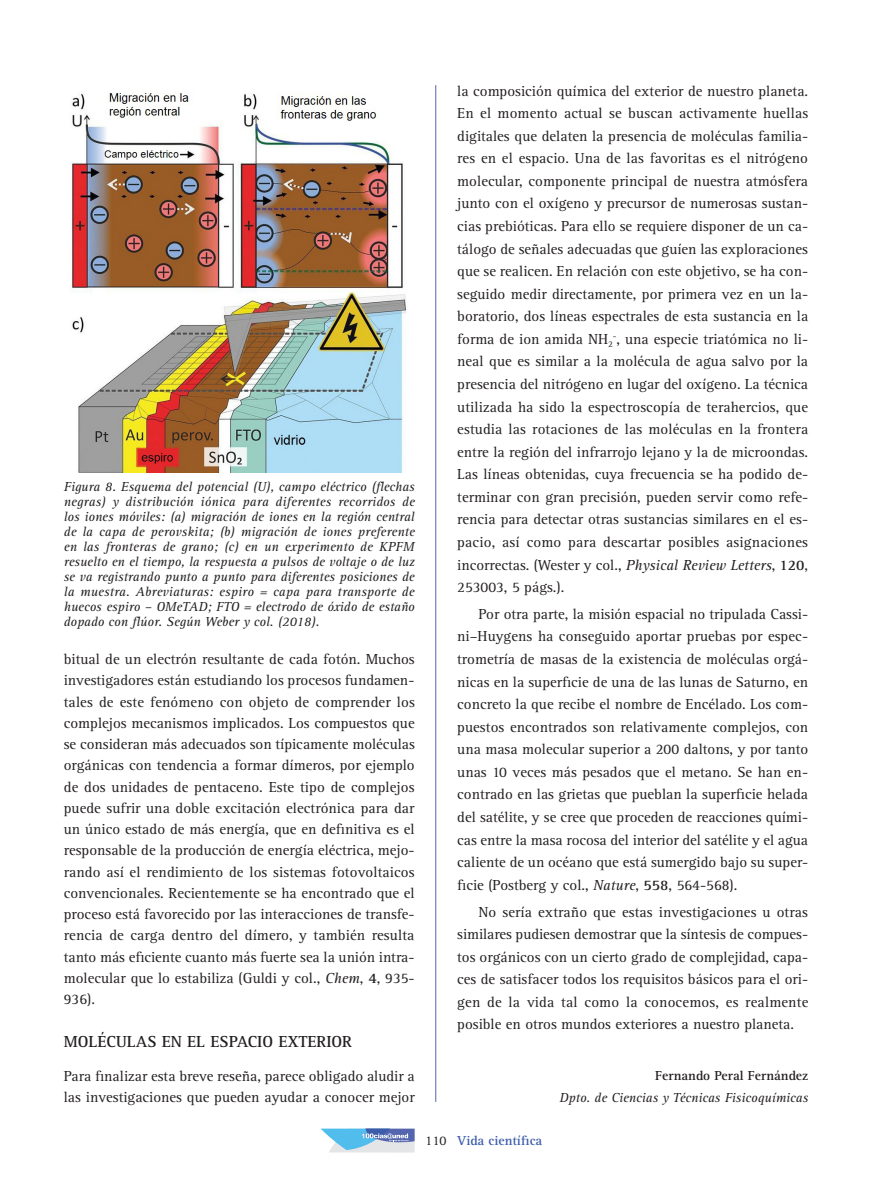
<style>
.page{position:relative;width:872px;height:1187px;background:#fff}
.page>*{position:absolute;margin:0;border:0;box-sizing:border-box;transform-origin:0 0}
.GENERAL-PARRAFO-1{font:700 16.5px "Rotis Serif Std";color:#231f20}
.GENERAL-PARRAFO-1-2{font:15px/22.5px "Rotis Serif Std";color:#231f20;text-align:justify}
.GENERAL-NIVEL-3{font:italic 13.5px/15px "Rotis Serif Std";color:#231f20;text-align:justify}
.GENERAL-FIRMA-CARGO{font:italic 13.5px "Rotis Serif Std";color:#231f20}
.GENERAL-FIRMA-CARGO-2{font:700 13.5px "Rotis Serif Std";color:#231f20}
.t1{font:700 13.5px "Rotis Serif Std";color:#3c5caa}
.t2{font:13.5px "Rotis Serif Std";color:#231f20}
.s1{font-style:italic}
.s2{font-weight:700}
</style>
<div class="page">
<img style="left:71px;top:92px;width:335px;height:380px">
<hr style="left:435px;top:85px;width:1px;height:1016px;background:#5564ae">
<svg style="left:320px;top:1128px;width:94px;height:24px;background:#9bc2e0"></svg>
<p class="GENERAL-NIVEL-3" style="left:64px;top:479px;width:353px">Figura 8. Esquema del potencial (U), campo eléctrico (flechas negras) y distribución iónica para diferentes recorridos de los iones móviles: (a) migración de iones en la región central de la capa de perovskita; (b) migración de iones preferente en las fronteras de grano; (c) en un experimento de KPFM resuelto en el tiempo, la respuesta a pulsos de voltaje o de luz se va registrando punto a punto para diferentes posiciones de la muestra. Abreviaturas: espiro = capa para transporte de huecos espiro – OMeTAD; FTO = electrodo de óxido de estaño dopado con flúor. Según Weber y col. (2018).</p>
<p class="GENERAL-PARRAFO-1-2" style="left:64px;top:649px;width:353px;line-height:21.3px">bitual de un electrón resultante de cada fotón. Muchos investigadores están estudiando los procesos fundamen&shy;tales de este fenómeno con objeto de comprender los complejos mecanismos implicados. Los compuestos que se consideran más adecuados son típicamente moléculas orgánicas con tendencia a formar dímeros, por ejemplo de dos unidades de pentaceno. Este tipo de complejos puede sufrir una doble excitación electrónica para dar un único estado de más energía, que en definitiva es el responsable de la producción de energía eléctrica, mejo&shy;rando así el rendimiento de los sistemas fotovoltaicos convencionales. Recientemente se ha encontrado que el proceso está favorecido por las interacciones de transfe&shy;rencia de carga dentro del dímero, y también resulta tanto más eficiente cuanto más fuerte sea la unión intra&shy;molecular que lo estabiliza (Guldi y col., <span class="s1">Chem</span>, <span class="s2">4</span>, 935- 936).</p>
<p class="GENERAL-PARRAFO-1" style="left:64px;top:1031px;width:290px">MOLÉCULAS EN EL ESPACIO EXTERIOR</p>
<p class="GENERAL-PARRAFO-1-2" style="left:64px;top:1065px;width:352px;line-height:21.3px">Para finalizar esta breve reseña, parece obligado aludir a las investigaciones que pueden ayudar a conocer mejor</p>
<p class="GENERAL-PARRAFO-1-2" style="left:457px;top:80px;width:352px">la composición química del exterior de nuestro planeta.<br>En el momento actual se buscan activamente huellas digitales que delaten la presencia de moléculas familia&shy;res en el espacio. Una de las favoritas es el nitrógeno molecular, componente principal de nuestra atmósfera junto con el oxígeno y precursor de numerosas sustan&shy;cias prebióticas. Para ello se requiere disponer de un ca&shy;tálogo de señales adecuadas que guíen las exploraciones que se realicen. En relación con este objetivo, se ha con&shy;seguido medir directamente, por primera vez en un la&shy;boratorio, dos líneas espectrales de esta sustancia en la forma de ion amida NH<sub>2</sub><sup>-</sup>, una especie triatómica no li&shy;neal que es similar a la molécula de agua salvo por la presencia del nitrógeno en lugar del oxígeno. La técnica utilizada ha sido la espectroscopía de terahercios, que estudia las rotaciones de las moléculas en la frontera entre la región del infrarrojo lejano y la de microondas.<br>Las líneas obtenidas, cuya frecuencia se ha podido de&shy;terminar con gran precisión, pueden servir como refe&shy;rencia para detectar otras sustancias similares en el es&shy;pacio, así como para descartar posibles asignaciones incorrectas. (Wester y col., <span class="s1">Physical Review Letters</span>, <span class="s2">120</span>, 253003, 5 págs.).</p>
<p class="GENERAL-PARRAFO-1-2" style="left:457px;top:603px;width:352px;text-indent:21px">Por otra parte, la misión espacial no tripulada Cassi&shy;ni–Huygens ha conseguido aportar pruebas por espec&shy;trometría de masas de la existencia de moléculas orgá&shy;nicas en la superficie de una de las lunas de Saturno, en concreto la que recibe el nombre de Encélado. Los com&shy;puestos encontrados son relativamente complejos, con una masa molecular superior a 200 daltons, y por tanto unas 10 veces más pesados que el metano. Se han en&shy;contrado en las grietas que pueblan la superficie helada del satélite, y se cree que proceden de reacciones quími&shy;cas entre la masa rocosa del interior del satélite y el agua caliente de un océano que está sumergido bajo su super&shy;ficie (Postberg y col., <span class="s1">Nature</span>, <span class="s2">558</span>, 564-568).</p>
<p class="GENERAL-PARRAFO-1-2" style="left:457px;top:900px;width:352px;text-indent:21px">No sería extraño que estas investigaciones u otras similares pudiesen demostrar que la síntesis de compues&shy;tos orgánicos con un cierto grado de complejidad, capa&shy;ces de satisfacer todos los requisitos básicos para el ori&shy;gen de la vida tal como la conocemos, es realmente posible en otros mundos exteriores a nuestro planeta.</p>
<p class="GENERAL-FIRMA-CARGO-2" style="left:655px;top:1067px;width:154px">Fernando Peral Fernández</p>
<p class="GENERAL-FIRMA-CARGO" style="left:559px;top:1089px;width:250px">Dpto. de Ciencias y Técnicas Fisicoquímicas</p>
<p class="t2" style="left:425px;top:1133px;width:23px">110</p>
<p class="t1" style="left:457px;top:1132px;width:87px">Vida científica</p>
</div>
